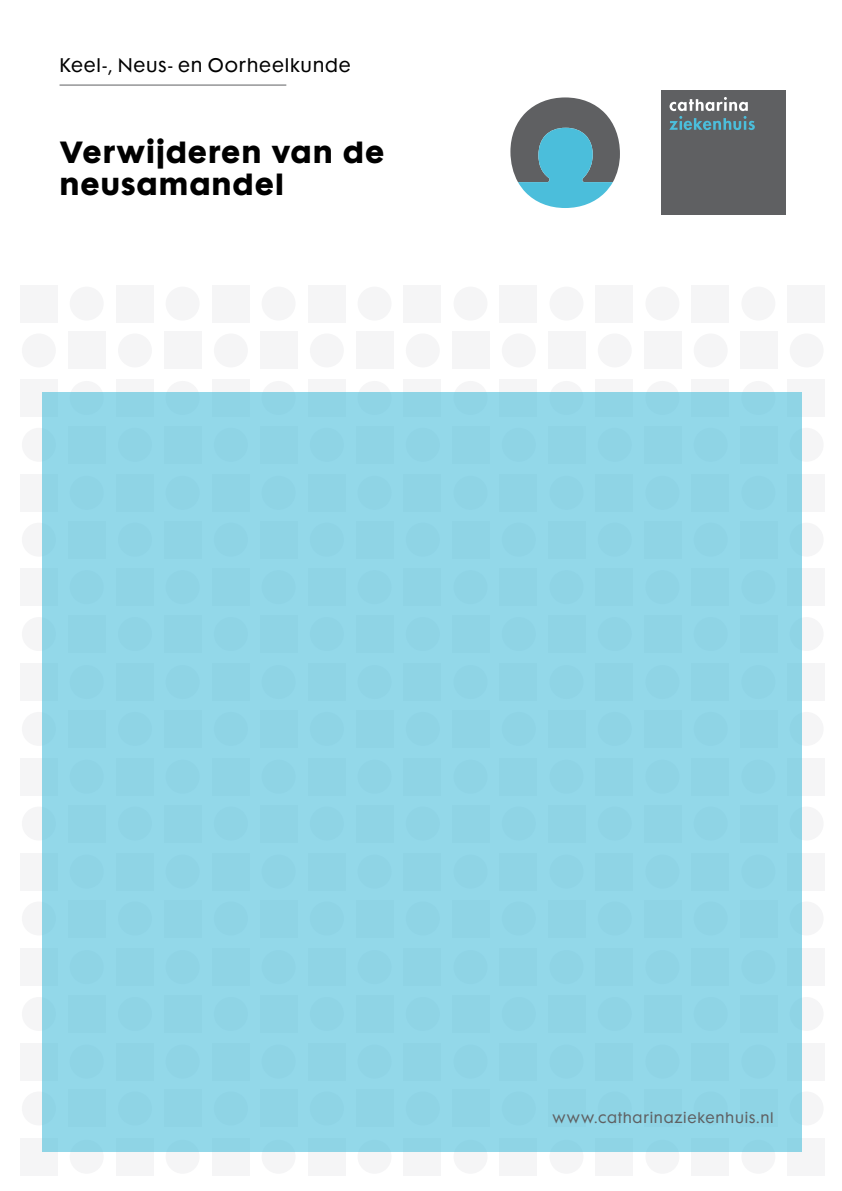
<style>
.page{position:relative;width:842px;height:1191px;background:#fff}
.page>*{position:absolute;margin:0;border:0;box-sizing:border-box;transform-origin:0 0}
.t1{font:700 28px/32px "Cg Futura Maxi";letter-spacing:.035em;color:#000}
.t2{font:18px "Cg Futura Maxi";letter-spacing:.045em;color:#000}
.t3{font:14px "Cg Futura Maxi";letter-spacing:.055em;color:#5f6062}
</style>
<div class="page">
<div style="left:70px;top:287px;width:34px;height:33px;background:#f5f5f6;border-radius:50%"></div>
<div style="left:116px;top:285px;width:37px;height:37px;background:#f5f5f6"></div>
<div style="left:166px;top:287px;width:34px;height:33px;background:#f5f5f6;border-radius:50%"></div>
<div style="left:212px;top:285px;width:37px;height:37px;background:#f5f5f6"></div>
<div style="left:262px;top:287px;width:34px;height:33px;background:#f5f5f6;border-radius:50%"></div>
<div style="left:308px;top:285px;width:37px;height:37px;background:#f5f5f6"></div>
<div style="left:358px;top:287px;width:33px;height:33px;background:#f5f5f6;border-radius:50%"></div>
<div style="left:404px;top:285px;width:37px;height:37px;background:#f5f5f6"></div>
<div style="left:454px;top:287px;width:33px;height:33px;background:#f5f5f6;border-radius:50%"></div>
<div style="left:500px;top:285px;width:37px;height:37px;background:#f5f5f6"></div>
<div style="left:549px;top:287px;width:34px;height:33px;background:#f5f5f6;border-radius:50%"></div>
<div style="left:596px;top:285px;width:37px;height:37px;background:#f5f5f6"></div>
<div style="left:645px;top:287px;width:34px;height:33px;background:#f5f5f6;border-radius:50%"></div>
<div style="left:692px;top:285px;width:37px;height:37px;background:#f5f5f6"></div>
<div style="left:741px;top:287px;width:34px;height:33px;background:#f5f5f6;border-radius:50%"></div>
<div style="left:788px;top:285px;width:37px;height:37px;background:#f5f5f6"></div>
<div style="left:20px;top:285px;width:37px;height:37px;background:#f5f5f6"></div>
<div style="left:118px;top:333px;width:34px;height:34px;background:#f5f5f6;border-radius:50%"></div>
<div style="left:164px;top:332px;width:38px;height:37px;background:#f5f5f6"></div>
<div style="left:214px;top:333px;width:34px;height:34px;background:#f5f5f6;border-radius:50%"></div>
<div style="left:260px;top:332px;width:37px;height:37px;background:#f5f5f6"></div>
<div style="left:310px;top:333px;width:34px;height:34px;background:#f5f5f6;border-radius:50%"></div>
<div style="left:356px;top:332px;width:37px;height:37px;background:#f5f5f6"></div>
<div style="left:406px;top:333px;width:34px;height:34px;background:#f5f5f6;border-radius:50%"></div>
<div style="left:452px;top:332px;width:37px;height:37px;background:#f5f5f6"></div>
<div style="left:502px;top:333px;width:34px;height:34px;background:#f5f5f6;border-radius:50%"></div>
<div style="left:548px;top:332px;width:37px;height:37px;background:#f5f5f6"></div>
<div style="left:598px;top:333px;width:34px;height:34px;background:#f5f5f6;border-radius:50%"></div>
<div style="left:644px;top:332px;width:37px;height:37px;background:#f5f5f6"></div>
<div style="left:694px;top:333px;width:34px;height:34px;background:#f5f5f6;border-radius:50%"></div>
<div style="left:740px;top:332px;width:37px;height:37px;background:#f5f5f6"></div>
<div style="left:790px;top:333px;width:34px;height:34px;background:#f5f5f6;border-radius:50%"></div>
<div style="left:22px;top:333px;width:34px;height:34px;background:#f5f5f6;border-radius:50%"></div>
<div style="left:68px;top:332px;width:37px;height:37px;background:#f5f5f6"></div>
<div style="left:70px;top:381px;width:34px;height:34px;background:#f5f5f6;border-radius:50%"></div>
<div style="left:116px;top:379px;width:37px;height:37px;background:#f5f5f6"></div>
<div style="left:166px;top:381px;width:34px;height:34px;background:#f5f5f6;border-radius:50%"></div>
<div style="left:212px;top:379px;width:37px;height:37px;background:#f5f5f6"></div>
<div style="left:262px;top:381px;width:34px;height:34px;background:#f5f5f6;border-radius:50%"></div>
<div style="left:308px;top:379px;width:37px;height:37px;background:#f5f5f6"></div>
<div style="left:358px;top:381px;width:33px;height:34px;background:#f5f5f6;border-radius:50%"></div>
<div style="left:404px;top:379px;width:37px;height:37px;background:#f5f5f6"></div>
<div style="left:454px;top:381px;width:33px;height:34px;background:#f5f5f6;border-radius:50%"></div>
<div style="left:500px;top:379px;width:37px;height:37px;background:#f5f5f6"></div>
<div style="left:549px;top:381px;width:34px;height:34px;background:#f5f5f6;border-radius:50%"></div>
<div style="left:596px;top:379px;width:37px;height:37px;background:#f5f5f6"></div>
<div style="left:645px;top:381px;width:34px;height:34px;background:#f5f5f6;border-radius:50%"></div>
<div style="left:692px;top:379px;width:37px;height:37px;background:#f5f5f6"></div>
<div style="left:741px;top:381px;width:34px;height:34px;background:#f5f5f6;border-radius:50%"></div>
<div style="left:788px;top:379px;width:37px;height:37px;background:#f5f5f6"></div>
<div style="left:20px;top:379px;width:37px;height:37px;background:#f5f5f6"></div>
<div style="left:790px;top:428px;width:34px;height:34px;background:#f5f5f6;border-radius:50%"></div>
<div style="left:22px;top:428px;width:34px;height:34px;background:#f5f5f6;border-radius:50%"></div>
<div style="left:788px;top:474px;width:37px;height:37px;background:#f5f5f6"></div>
<div style="left:20px;top:474px;width:37px;height:37px;background:#f5f5f6"></div>
<div style="left:790px;top:523px;width:34px;height:33px;background:#f5f5f6;border-radius:50%"></div>
<div style="left:22px;top:523px;width:34px;height:33px;background:#f5f5f6;border-radius:50%"></div>
<div style="left:788px;top:568px;width:37px;height:38px;background:#f5f5f6"></div>
<div style="left:20px;top:568px;width:37px;height:38px;background:#f5f5f6"></div>
<div style="left:790px;top:617px;width:34px;height:34px;background:#f5f5f6;border-radius:50%"></div>
<div style="left:22px;top:617px;width:34px;height:34px;background:#f5f5f6;border-radius:50%"></div>
<div style="left:788px;top:663px;width:37px;height:37px;background:#f5f5f6"></div>
<div style="left:20px;top:663px;width:37px;height:37px;background:#f5f5f6"></div>
<div style="left:790px;top:712px;width:34px;height:34px;background:#f5f5f6;border-radius:50%"></div>
<div style="left:22px;top:712px;width:34px;height:34px;background:#f5f5f6;border-radius:50%"></div>
<div style="left:788px;top:758px;width:37px;height:37px;background:#f5f5f6"></div>
<div style="left:20px;top:758px;width:37px;height:37px;background:#f5f5f6"></div>
<div style="left:790px;top:806px;width:34px;height:34px;background:#f5f5f6;border-radius:50%"></div>
<div style="left:22px;top:806px;width:34px;height:34px;background:#f5f5f6;border-radius:50%"></div>
<div style="left:788px;top:853px;width:37px;height:37px;background:#f5f5f6"></div>
<div style="left:20px;top:853px;width:37px;height:37px;background:#f5f5f6"></div>
<div style="left:790px;top:901px;width:34px;height:34px;background:#f5f5f6;border-radius:50%"></div>
<div style="left:22px;top:901px;width:34px;height:34px;background:#f5f5f6;border-radius:50%"></div>
<div style="left:788px;top:948px;width:37px;height:37px;background:#f5f5f6"></div>
<div style="left:20px;top:948px;width:37px;height:37px;background:#f5f5f6"></div>
<div style="left:790px;top:997px;width:34px;height:34px;background:#f5f5f6;border-radius:50%"></div>
<div style="left:22px;top:997px;width:34px;height:34px;background:#f5f5f6;border-radius:50%"></div>
<div style="left:788px;top:1043px;width:37px;height:37px;background:#f5f5f6"></div>
<div style="left:20px;top:1043px;width:37px;height:37px;background:#f5f5f6"></div>
<div style="left:790px;top:1091px;width:34px;height:34px;background:#f5f5f6;border-radius:50%"></div>
<div style="left:22px;top:1091px;width:34px;height:34px;background:#f5f5f6;border-radius:50%"></div>
<div style="left:70px;top:1139px;width:34px;height:34px;background:#f5f5f6;border-radius:50%"></div>
<div style="left:116px;top:1138px;width:37px;height:37px;background:#f5f5f6"></div>
<div style="left:166px;top:1139px;width:34px;height:34px;background:#f5f5f6;border-radius:50%"></div>
<div style="left:212px;top:1138px;width:37px;height:37px;background:#f5f5f6"></div>
<div style="left:262px;top:1139px;width:34px;height:34px;background:#f5f5f6;border-radius:50%"></div>
<div style="left:308px;top:1138px;width:37px;height:37px;background:#f5f5f6"></div>
<div style="left:358px;top:1139px;width:33px;height:34px;background:#f5f5f6;border-radius:50%"></div>
<div style="left:404px;top:1138px;width:37px;height:37px;background:#f5f5f6"></div>
<div style="left:454px;top:1139px;width:33px;height:34px;background:#f5f5f6;border-radius:50%"></div>
<div style="left:500px;top:1138px;width:37px;height:37px;background:#f5f5f6"></div>
<div style="left:549px;top:1139px;width:34px;height:34px;background:#f5f5f6;border-radius:50%"></div>
<div style="left:596px;top:1138px;width:37px;height:37px;background:#f5f5f6"></div>
<div style="left:645px;top:1139px;width:34px;height:34px;background:#f5f5f6;border-radius:50%"></div>
<div style="left:692px;top:1138px;width:37px;height:37px;background:#f5f5f6"></div>
<div style="left:741px;top:1139px;width:34px;height:34px;background:#f5f5f6;border-radius:50%"></div>
<div style="left:788px;top:1138px;width:37px;height:37px;background:#f5f5f6"></div>
<div style="left:20px;top:1138px;width:37px;height:37px;background:#f5f5f6"></div>
<div style="left:43px;top:392px;width:759px;height:760px;background:#8fd4e5"></div>
<hr style="left:60px;top:85px;width:226px;height:1px;background:#5f6062">
<svg style="left:510px;top:97px;width:110px;height:111px"></svg>
<div style="left:661px;top:90px;width:124px;height:125px;background:#5f6062"></div>
<svg style="left:669px;top:97px;width:86px;height:33px"></svg>
<p class="t2" style="left:60px;top:54px;width:293px">Keel-, Neus- en Oorheelkunde</p>
<p class="t1" style="left:60px;top:137px;width:326px">Verwijderen van de neusamandel</p>
<p class="t3" style="left:552px;top:1109px;width:223px">www.catharinaziekenhuis.nl</p>
</div>
